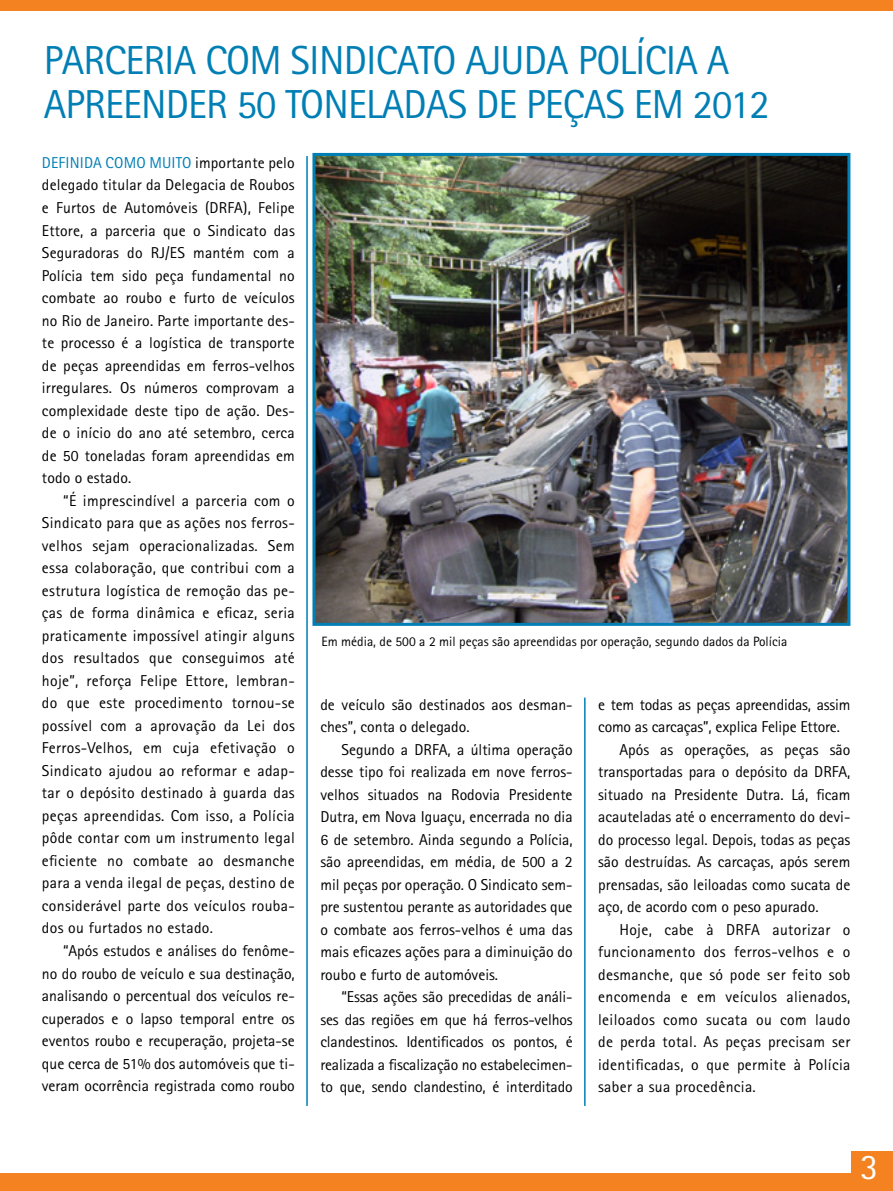
<style>
.page{position:relative;width:893px;height:1191px;background:#fff}
.page>*{position:absolute;margin:0;border:0;box-sizing:border-box;transform-origin:0 0}
.t1{font:40.5px/43.5px "Rotis Sans Serif";letter-spacing:-.02em;color:#007fb5}
.t2{font:36px "Rotis Sans Serif";color:#fff}
.t3{font:15.75px/22.5px "Rotis Sans Serif";color:#000;text-align:justify}
.t4{font:15.75px "Rotis Sans Serif";letter-spacing:.02em;color:#000}
.t5{font:13.5px "Rotis Sans Serif";color:#000}
.s1{color:#007fb5}
</style>
<div class="page">
<div style="left:0;top:0;width:893px;height:11px;background:#f58220"></div>
<div style="left:0;top:1174px;width:893px;height:17px;background:#f58220"></div>
<hr style="left:584px;top:697px;width:2px;height:409px;background:#007fb5">
<hr style="left:306px;top:156px;width:2px;height:950px;background:#007fb5">
<div style="left:852px;top:1151px;width:41px;height:40px;background:#f58220"></div>
<img style="left:316px;top:157px;width:530px;height:465px">
<div style="left:312px;top:153px;width:538px;height:473px;border:3px solid #007fb5"></div>
<h1 class="t1" style="left:44px;top:38px;width:727px;text-indent:332px">CATO AJUDA PO LÍCIA A<br>APREEND ER 50 TON ELADAS DE PEÇAS EM 2012</h1>
<h1 class="t1" style="left:44px;top:38px;width:282px">PARCERIA COM SINDI</h1>
<p class="t3" style="left:42px;top:151px;width:254px"><span class="s1">Definida como mu ito</span> importante pelo delegado titular da Delegacia de Roubos e Furtos de Automóveis (DRFA), Felipe Ettore, a parceria que o Sindicato das Seguradoras do RJ/ES mantém com a Polícia tem sido peça fundamental no combate ao roubo e furto de veículos no Rio de Janeiro. Parte importante des&shy;te processo é a logística de transporte de peças apreendidas em ferros-velhos irregulares. Os números comprovam a complexidade deste tipo de ação. Des&shy;de o início do ano até setembro, cerca de 50 toneladas foram apreendidas em todo o estado.</p>
<p class="t3" style="left:42px;top:489px;width:254px;text-indent:21px">“É imprescindível a parceria com o Sindicato para que as ações nos ferros&shy;velhos sejam operacionalizadas. Sem essa colaboração, que contribui com a estrutura logística de remoção das pe&shy;ças de forma dinâmica e eficaz, seria praticamente impossível atingir alguns dos resultados que conseguimos até hoje”, reforça Felipe Ettore, lembran&shy;do que este procedimento tornou-se possível com a aprovação da Lei dos Ferros-Velhos, em cuja efetivação o Sindicato ajudou ao reformar e adap&shy;tar o depósito destinado à guarda das peças apreendidas. Com isso, a Polícia pôde contar com um instrumento legal eficiente no combate ao desmanche para a venda ilegal de peças, destino de considerável parte dos veículos rouba&shy;dos ou furtados no estado.</p>
<p class="t3" style="left:42px;top:939px;width:254px;text-indent:21px">“Após estudos e análises do fenôme&shy;no do roubo de veículo e sua destinação, analisando o percentual dos veículos re&shy;cuperados e o lapso temporal entre os eventos roubo e recuperação, projeta-se que cerca de 51% dos automóveis que ti&shy;veram ocorrência registrada como roubo</p>
<p class="t5" style="left:322px;top:633px;width:467px">Em média, de 500 a 2 mil peças são apreendidas por operação, segundo dados da Polícia</p>
<p class="t3" style="left:320px;top:693px;width:254px">de veículo são destinados aos desman&shy;ches”, conta o delegado.</p>
<p class="t3" style="left:320px;top:738px;width:254px;text-indent:21px">Segundo a DRFA, a última operação desse tipo foi realizada em nove ferros&shy;velhos situados na Rodovia Presidente Dutra, em Nova Iguaçu, encerrada no dia 6 de setembro. Ainda segundo a Polícia, são apreendidas, em média, de 500 a 2 mil peças por operação. O Sindicato sem&shy;pre sustentou perante as autoridades que o combate aos ferros-velhos é uma das mais eficazes ações para a diminuição do roubo e furto de automóveis.</p>
<p class="t3" style="left:320px;top:985px;width:254px;text-indent:21px">“Essas ações são precedidas de análi&shy;ses das regiões em que há ferros-velhos clandestinos. Identificados os pontos, é realizada a fiscalização no estabelecimen&shy;to que, sendo clandestino, é interditado</p>
<p class="t3" style="left:598px;top:693px;width:254px">e tem todas as peças apreendidas, assim</p>
<p class="t3" style="left:598px;top:715px;width:243px">como as carcaças”, explica Felipe Ettore.</p>
<p class="t3" style="left:619px;top:738px;width:232px">Após as operações, as peças são</p>
<p class="t3" style="left:598px;top:760px;width:254px">transportadas para o depósito da DRFA,</p>
<p class="t3" style="left:598px;top:783px;width:254px">situado na Presidente Dutra. Lá, ficam</p>
<p class="t3" style="left:598px;top:805px;width:254px">acauteladas até o encerramento do devi-</p>
<p class="t3" style="left:598px;top:828px;width:254px">do processo legal. Depois, todas as peças</p>
<p class="t3" style="left:598px;top:850px;width:254px">são destruídas. As carcaças, após serem</p>
<p class="t3" style="left:598px;top:873px;width:254px">prensadas, são leiloadas como sucata de</p>
<p class="t3" style="left:598px;top:895px;width:222px">aço, de acordo com o peso apurado.</p>
<p class="t4" style="left:619px;top:920px;width:233px">Hoje, cabe à DRFA autorizar o</p>
<p class="t4" style="left:598px;top:942px;width:254px">funcionamento dos ferros-velhos e o</p>
<p class="t4" style="left:598px;top:965px;width:254px">desmanche, que só pode ser feito sob</p>
<p class="t4" style="left:598px;top:987px;width:254px">encomenda e em veículos alienados,</p>
<p class="t4" style="left:598px;top:1010px;width:254px">leiloados como sucata ou com laudo</p>
<p class="t4" style="left:598px;top:1032px;width:254px">de perda total. As peças precisam ser</p>
<p class="t4" style="left:598px;top:1055px;width:254px">identificadas, o que permite à Polícia</p>
<p class="t4" style="left:598px;top:1077px;width:159px">saber a sua procedência.</p>
<h2 class="t2" style="left:860px;top:1145px;width:19px">3</h2>
</div>
